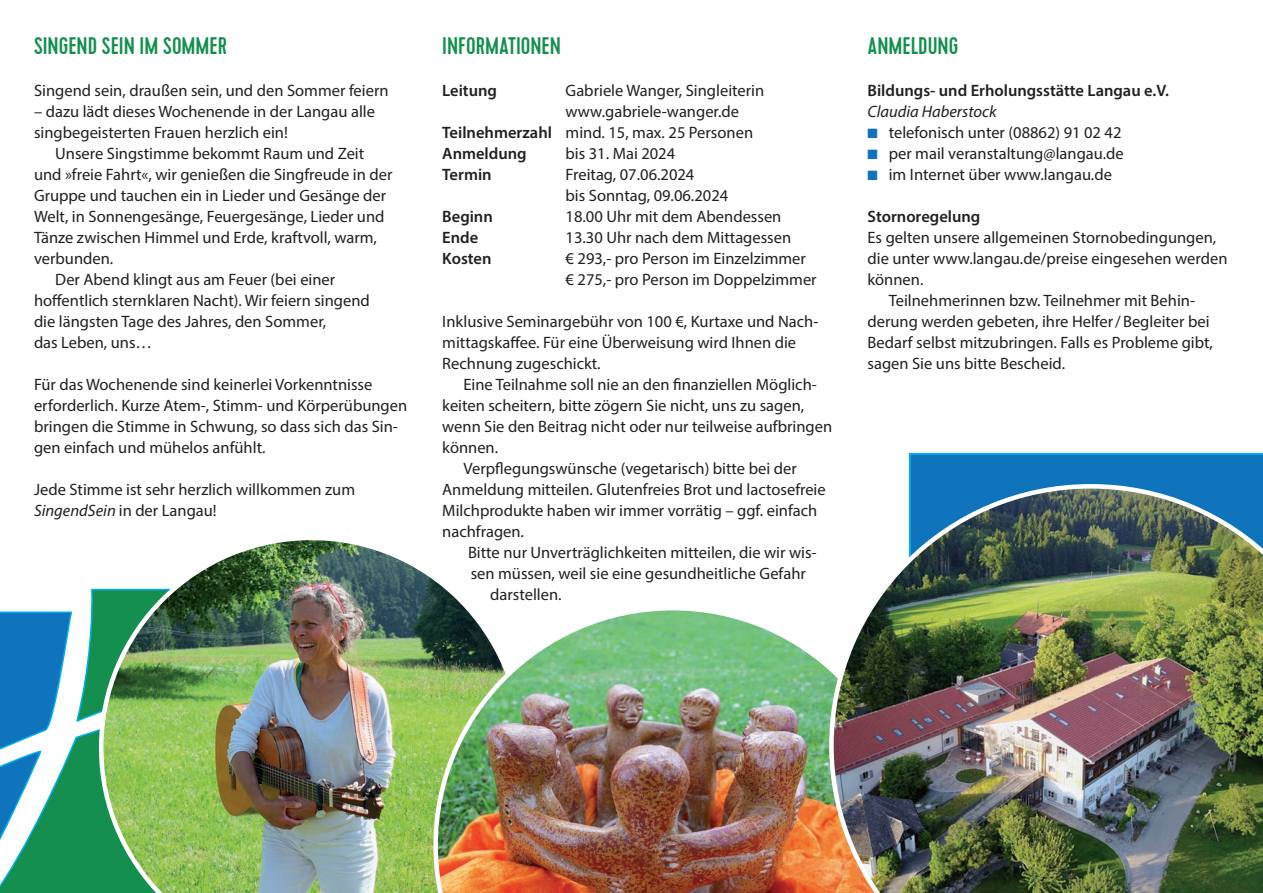
<style>
.page{position:relative;width:1263px;height:893px;background:#fff}
.page>*{position:absolute;margin:0;border:0;box-sizing:border-box;transform-origin:0 0}
.Lauftext{font:500 24px "Cervo";color:#148f50}
.Überschrift_1{font:500 24px "Cervo";color:#148f50}
.Lauftext-2{font:16.5px/21px "Myriad Pro";color:#231f20}
.Lauftext-3{font:600 16.5px "Myriad Pro";color:#231f20}
.Lauftext-4{font:italic 16.5px "Myriad Pro";color:#231f20}
.s1{font-style:italic}
.s2{font-weight:600}
.s3{color:#1074bc}
</style>
<div class="page">
<svg style="left:909px;top:452px;width:354px;height:32px;background:#157bc1"></svg>
<svg style="left:0;top:588px;width:99px;height:305px"></svg>
<img style="left:99px;top:540px;width:364px;height:353px">
<img style="left:433px;top:606px;width:396px;height:287px">
<img style="left:829px;top:484px;width:434px;height:409px">
<p class="Überschrift_1" style="left:34px;top:32px;width:195px">SINGEND SEIN IM SOMMER</p>
<p class="Lauftext-2" style="left:34px;top:80px;width:356px">Singend sein, draußen sein, und den Sommer feiern</p>
<p class="Lauftext-2" style="left:34px;top:101px;width:343px">– dazu lädt dieses Wochenende in der Langau alle singbegeisterten Frauen herzlich ein!</p>
<p class="Lauftext-2" style="left:34px;top:143px;width:360px;text-indent:21px">Unsere Singstimme bekommt Raum und Zeit und »freie Fahrt«, wir genießen die Singfreude in der Gruppe und tauchen ein in Lieder und Gesänge der Welt, in Sonnengesänge, Feuergesänge, Lieder und Tänze zwischen Himmel und Erde, kraftvoll, warm, verbunden.</p>
<p class="Lauftext-2" style="left:34px;top:269px;width:337px;text-indent:21px">Der Abend klingt aus am Feuer (bei einer hoffentlich sternklaren Nacht). Wir feiern singend die längsten Tage des Jahres, den Sommer,<br>das Leben, uns…</p>
<p class="Lauftext-2" style="left:34px;top:374px;width:375px">Für das Wochenende sind keinerlei Vorkenntnisse erforderlich. Kurze Atem-, Stimm- und Körperübungen bringen die Stimme in Schwung, so dass sich das Sin&shy;gen einfach und mühelos anfühlt.</p>
<p class="Lauftext-2" style="left:34px;top:479px;width:323px">Jede Stimme ist sehr herzlich willkommen zum<br><span class="s1">SingendSein</span> in der Langau!</p>
<p class="Lauftext" style="left:442px;top:32px;width:120px">INFORMATIONEN</p>
<p class="Lauftext-3" style="left:442px;top:80px;width:56px">Leitung</p>
<p class="Lauftext-2" style="left:566px;top:80px;width:200px">Gabriele Wanger, Singleiterin www.gabriele-wanger.de</p>
<p class="Lauftext-2" style="left:442px;top:122px;width:312px"><span class="s2">Teilnehmerzahl</span> mind. 15, max. 25 Personen</p>
<p class="Lauftext-3" style="left:442px;top:143px;width:86px">Anmeldung</p>
<p class="Lauftext-2" style="left:566px;top:143px;width:111px">bis 31. Mai 2024</p>
<p class="Lauftext-3" style="left:442px;top:164px;width:51px">Termin</p>
<p class="Lauftext-2" style="left:566px;top:164px;width:130px">Freitag, 07.06.2024</p>
<p class="Lauftext-2" style="left:566px;top:185px;width:164px">bis Sonntag, 09.06.2024</p>
<p class="Lauftext-3" style="left:442px;top:206px;width:52px">Beginn</p>
<p class="Lauftext-2" style="left:566px;top:206px;width:217px">18.00 Uhr mit dem Abendessen</p>
<p class="Lauftext-3" style="left:442px;top:227px;width:38px">Ende</p>
<p class="Lauftext-2" style="left:566px;top:227px;width:227px">13.30 Uhr nach dem Mittagessen</p>
<p class="Lauftext-3" style="left:442px;top:248px;width:51px">Kosten</p>
<p class="Lauftext-2" style="left:566px;top:248px;width:242px">€ 293,- pro Person im Einzelzimmer</p>
<p class="Lauftext-2" style="left:566px;top:269px;width:253px">€ 275,- pro Person im Doppelzimmer</p>
<p class="Lauftext-2" style="left:442px;top:311px;width:378px">Inklusive Seminargebühr von 100 €, Kurtaxe und Nach&shy;mittagskaffee. Für eine Überweisung wird Ihnen die<br>Rechnung zugeschickt.</p>
<p class="Lauftext-2" style="left:442px;top:374px;width:391px;text-indent:21px">Eine Teilnahme soll nie an den finanziellen Möglich&shy;keiten scheitern, bitte zögern Sie nicht, uns zu sagen, wenn Sie den Beitrag nicht oder nur teilweise aufbringen können.</p>
<p class="Lauftext-2" style="left:442px;top:458px;width:385px;text-indent:21px">Verpflegungswünsche (vegetarisch) bitte bei der Anmeldung mitteilen. Glutenfreies Brot und lactosefreie Milchprodukte haben wir immer vorrätig – ggf. einfach nachfragen.</p>
<p class="Lauftext-2" style="left:468px;top:542px;width:350px">Bitte nur Unverträglichkeiten mitteilen, die wir wis-</p>
<p class="Lauftext-2" style="left:471px;top:563px;width:337px">sen müssen, weil sie eine gesundheitliche Gefahr</p>
<p class="Lauftext-2" style="left:490px;top:584px;width:73px">darstellen.</p>
<p class="Lauftext" style="left:867px;top:32px;width:92px">ANMELDUNG</p>
<p class="Lauftext-3" style="left:867px;top:80px;width:303px">Bildungs- und Erholungsstätte Langau e.V.</p>
<p class="Lauftext-4" style="left:867px;top:101px;width:131px">Claudia Haberstock</p>
<p class="Lauftext-2" style="left:867px;top:122px;width:255px"><span class="s3">■</span> telefonisch unter (08862) 91 02 42</p>
<p class="Lauftext-2" style="left:867px;top:143px;width:258px"><span class="s3">■</span> per mail veranstaltung@langau.de</p>
<p class="Lauftext-2" style="left:867px;top:164px;width:246px"><span class="s3">■</span> im Internet über www.langau.de</p>
<p class="Lauftext-3" style="left:867px;top:206px;width:114px">Stornoregelung</p>
<p class="Lauftext-2" style="left:867px;top:227px;width:361px">Es gelten unsere allgemeinen Stornobedingungen, die unter www.langau.de/preise eingesehen werden können.</p>
<p class="Lauftext-2" style="left:867px;top:290px;width:347px;text-indent:21px">Teilnehmerinnen bzw. Teilnehmer mit Behin&shy;derung werden gebeten, ihre Helfer/Begleiter bei Bedarf selbst mitzubringen. Falls es Probleme gibt, sagen Sie uns bitte Bescheid.</p>
</div>
